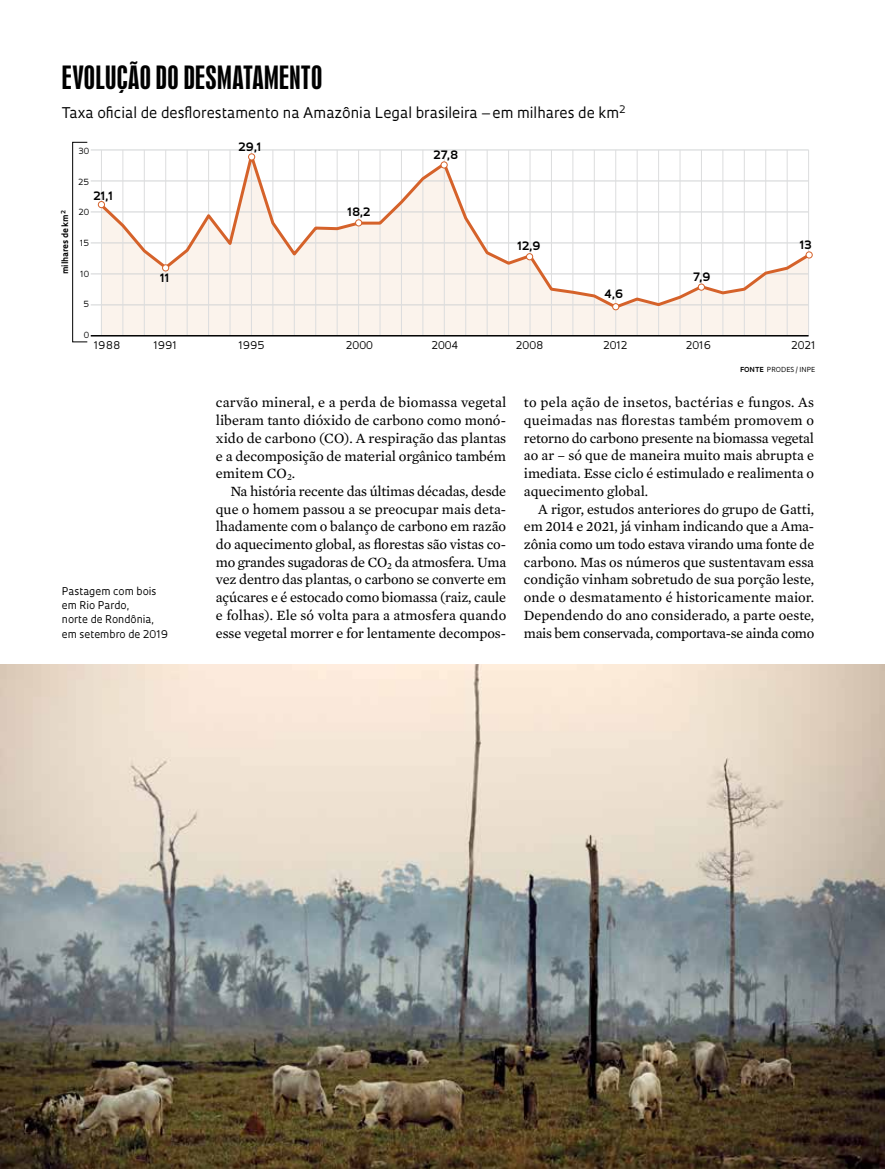
<style>
.page{position:relative;width:885px;height:1169px;background:#fff}
.page>*{position:absolute;margin:0;border:0;box-sizing:border-box;transform-origin:0 0}
.t1{font:30px "Swiss 924 BT Regular B";letter-spacing:.01em;color:#000}
.t2{font:14.4px/17.7px "Mercury Text G2";letter-spacing:-.005em;color:#000;text-align:justify}
.t3{font:14.4px "Oculum";color:#000}
.t4{font:700 11.4px "Oculum";color:#000}
.t5{font:10.35px/14.1px "Oculum";color:#000}
.t6{font:700 8.25px "Oculum";color:#000}
.t7{font:8.25px "Oculum";color:#000}
.t8{font:6.75px "Oculum";letter-spacing:.015em;color:#000}
.s1{font-weight:700}
</style>
<div class="page">
<img style="left:0;top:664px;width:885px;height:504px">
<div style="left:102px;top:310px;width:706px;height:25px;background:#fbf3ec"></div>
<hr style="left:91px;top:305px;width:718px;height:1px;background:#d1d3d4">
<hr style="left:91px;top:274px;width:718px;height:1px;background:#d1d3d4">
<hr style="left:91px;top:243px;width:718px;height:1px;background:#d1d3d4">
<hr style="left:91px;top:212px;width:718px;height:1px;background:#d1d3d4">
<hr style="left:91px;top:181px;width:718px;height:1px;background:#d1d3d4">
<hr style="left:91px;top:150px;width:718px;height:1px;background:#d1d3d4">
<hr style="left:101px;top:150px;width:1px;height:186px;background:#dcddde">
<hr style="left:123px;top:150px;width:1px;height:186px;background:#dcddde">
<hr style="left:144px;top:150px;width:1px;height:186px;background:#dcddde">
<hr style="left:165px;top:150px;width:1px;height:186px;background:#dcddde">
<hr style="left:187px;top:150px;width:1px;height:186px;background:#dcddde">
<hr style="left:208px;top:150px;width:1px;height:186px;background:#dcddde">
<hr style="left:230px;top:150px;width:1px;height:186px;background:#dcddde">
<hr style="left:251px;top:150px;width:1px;height:186px;background:#dcddde">
<hr style="left:273px;top:150px;width:1px;height:186px;background:#dcddde">
<hr style="left:294px;top:150px;width:1px;height:186px;background:#dcddde">
<hr style="left:315px;top:150px;width:1px;height:186px;background:#dcddde">
<hr style="left:337px;top:150px;width:1px;height:186px;background:#dcddde">
<hr style="left:358px;top:150px;width:1px;height:186px;background:#dcddde">
<hr style="left:380px;top:150px;width:1px;height:186px;background:#dcddde">
<hr style="left:401px;top:150px;width:1px;height:186px;background:#dcddde">
<hr style="left:423px;top:150px;width:1px;height:186px;background:#dcddde">
<hr style="left:444px;top:150px;width:1px;height:186px;background:#dcddde">
<hr style="left:465px;top:150px;width:1px;height:186px;background:#dcddde">
<hr style="left:487px;top:150px;width:1px;height:186px;background:#dcddde">
<hr style="left:508px;top:150px;width:1px;height:186px;background:#dcddde">
<hr style="left:530px;top:150px;width:1px;height:186px;background:#dcddde">
<hr style="left:551px;top:150px;width:1px;height:186px;background:#dcddde">
<hr style="left:573px;top:150px;width:1px;height:186px;background:#dcddde">
<hr style="left:594px;top:150px;width:1px;height:186px;background:#dcddde">
<hr style="left:615px;top:150px;width:1px;height:186px;background:#dcddde">
<hr style="left:637px;top:150px;width:1px;height:186px;background:#dcddde">
<hr style="left:658px;top:150px;width:1px;height:186px;background:#dcddde">
<hr style="left:680px;top:150px;width:1px;height:186px;background:#dcddde">
<hr style="left:701px;top:150px;width:1px;height:186px;background:#dcddde">
<hr style="left:723px;top:150px;width:1px;height:186px;background:#dcddde">
<hr style="left:744px;top:150px;width:1px;height:186px;background:#dcddde">
<hr style="left:765px;top:150px;width:1px;height:186px;background:#dcddde">
<hr style="left:787px;top:150px;width:1px;height:186px;background:#dcddde">
<hr style="left:808px;top:150px;width:1px;height:186px;background:#dcddde">
<svg style="left:97px;top:149px;width:716px;height:161px"></svg>
<hr style="left:91px;top:335px;width:718px;height:1px;background:#000">
<div style="left:98px;top:201px;width:7px;height:7px;background:#fff;border-radius:50%"></div>
<div style="left:98px;top:201px;width:7px;height:7px;border:1px solid #d5622a;border-radius:50%"></div>
<svg style="left:163px;top:265px;width:6px;height:6px"></svg>
<div style="left:162px;top:264px;width:7px;height:7px;border:1px solid #d5622a;border-radius:50%"></div>
<svg style="left:441px;top:162px;width:6px;height:6px"></svg>
<div style="left:441px;top:161px;width:7px;height:7px;border:1px solid #d5622a;border-radius:50%"></div>
<svg style="left:613px;top:304px;width:6px;height:6px"></svg>
<div style="left:612px;top:303px;width:7px;height:7px;border:1px solid #d5622a;border-radius:50%"></div>
<svg style="left:527px;top:254px;width:6px;height:6px"></svg>
<div style="left:526px;top:253px;width:7px;height:7px;border:1px solid #d5622a;border-radius:50%"></div>
<svg style="left:698px;top:284px;width:6px;height:6px"></svg>
<div style="left:698px;top:284px;width:7px;height:6px;border:1px solid #d5622a;border-radius:50%"></div>
<svg style="left:806px;top:252px;width:6px;height:6px"></svg>
<div style="left:806px;top:251px;width:7px;height:7px;border:1px solid #d5622a;border-radius:50%"></div>
<svg style="left:249px;top:154px;width:6px;height:6px"></svg>
<div style="left:248px;top:153px;width:7px;height:7px;border:1px solid #d5622a;border-radius:50%"></div>
<svg style="left:356px;top:220px;width:6px;height:6px"></svg>
<div style="left:355px;top:219px;width:7px;height:7px;border:1px solid #d5622a;border-radius:50%"></div>
<div style="left:72px;top:142px;width:16px;height:200px;border:1px solid #000"></div>
<h1 class="t1" style="left:62px;top:59px;width:262px">EVOLUÇÃO DO DESMATAMENTO</h1>
<p class="t3" style="left:62px;top:103px;width:565px">Taxa oficial de desflorestamento na Amazônia Legal brasileira – em milhares de km<sup>2</sup></p>
<p class="t6" style="left:59px;top:274px;width:65px;rotate:-90deg">milhares de km<sup>2</sup></p>
<p class="t7" style="left:78px;top:145px;width:12px">30</p>
<p class="t7" style="left:78px;top:176px;width:13px">25</p>
<p class="t7" style="left:78px;top:207px;width:12px">20</p>
<p class="t7" style="left:80px;top:237px;width:11px">15</p>
<p class="t7" style="left:80px;top:268px;width:10px">10</p>
<p class="t7" style="left:83px;top:299px;width:7px">5</p>
<p class="t7" style="left:84px;top:329px;width:7px">0</p>
<p class="t4" style="left:93px;top:188px;width:21px">21,1</p>
<p class="t4" style="left:160px;top:270px;width:11px">11</p>
<p class="t4" style="left:238px;top:139px;width:25px">29,1</p>
<p class="t4" style="left:347px;top:204px;width:25px">18,2</p>
<p class="t4" style="left:433px;top:147px;width:26px">27,8</p>
<p class="t4" style="left:517px;top:237px;width:25px">12,9</p>
<p class="t4" style="left:604px;top:286px;width:20px">4,6</p>
<p class="t4" style="left:693px;top:269px;width:19px">7,9</p>
<p class="t4" style="left:799px;top:237px;width:14px">13</p>
<p class="t5" style="left:94px;top:338px;width:28px">1988</p>
<p class="t5" style="left:153px;top:338px;width:25px">1991</p>
<p class="t5" style="left:238px;top:338px;width:28px">1995</p>
<p class="t5" style="left:346px;top:338px;width:29px">2000</p>
<p class="t5" style="left:431px;top:338px;width:29px">2004</p>
<p class="t5" style="left:516px;top:338px;width:29px">2008</p>
<p class="t5" style="left:603px;top:338px;width:26px">2012</p>
<p class="t5" style="left:686px;top:338px;width:27px">2016</p>
<p class="t5" style="left:791px;top:338px;width:26px">2021</p>
<p class="t5" style="left:62px;top:584px;width:108px">Pastagem com bois em Rio Pardo,<br>norte de Rondônia, em setembro de 2019</p>
<p class="t2" style="left:216px;top:393px;width:292px">carvão mineral, e a perda de biomassa vegetal liberam tanto dióxido de carbono como monó&shy;xido de carbono (CO). A respiração das plantas e a decomposição de material orgânico também emitem CO<sub>2</sub>.</p>
<p class="t2" style="left:216px;top:481px;width:292px;text-indent:14px">Na história recente das últimas décadas, desde que o homem passou a se preocupar mais deta&shy;lhadamente com o balanço de carbono em razão do aquecimento global, as florestas são vistas co&shy;mo grandes sugadoras de CO<sub>2</sub> da atmosfera. Uma vez dentro das plantas, o carbono se converte em açúcares e é estocado como biomassa (raiz, caule e folhas). Ele só volta para a atmosfera quando esse vegetal morrer e for lentamente decompos-</p>
<p class="t8" style="left:740px;top:365px;width:77px"><span class="s1">FONTE</span> PRODES / INPE</p>
<p class="t2" style="left:524px;top:393px;width:292px">to pela ação de insetos, bactérias e fungos. As queimadas nas florestas também promovem o retorno do carbono presente na biomassa vegetal ao ar – só que de maneira muito mais abrupta e imediata. Esse ciclo é estimulado e realimenta o aquecimento global.</p>
<p class="t2" style="left:524px;top:499px;width:292px;text-indent:14px">A rigor, estudos anteriores do grupo de Gatti, em 2014 e 2021, já vinham indicando que a Ama&shy;zônia como um todo estava virando uma fonte de carbono. Mas os números que sustentavam essa condição vinham sobretudo de sua porção leste, onde o desmatamento é historicamente maior.<br>Dependendo do ano considerado, a parte oeste, mais bem conservada, comportava-se ainda como</p>
</div>
